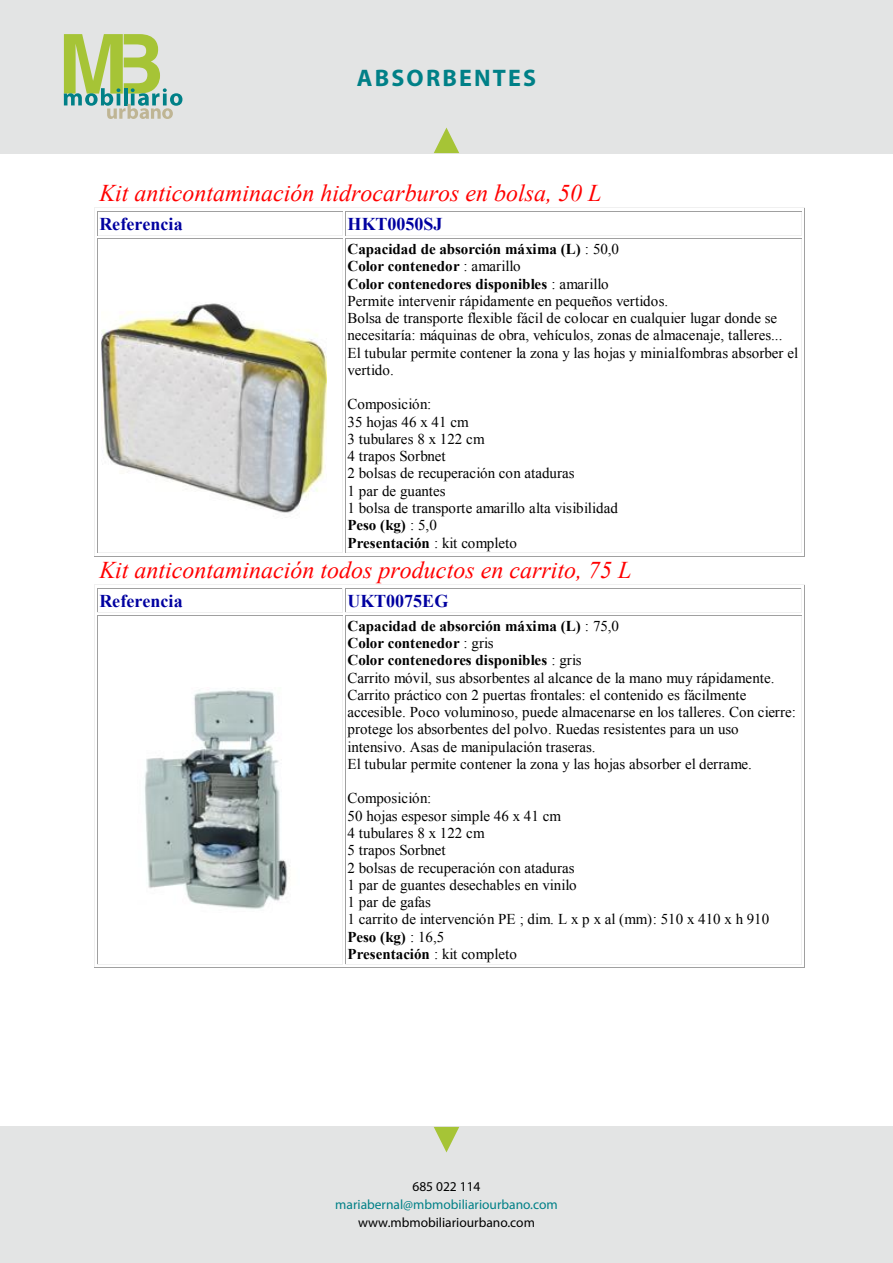
<style>
.page{position:relative;width:893px;height:1263px;background:#fff}
.page>*{position:absolute;margin:0;border:0;box-sizing:border-box;transform-origin:0 0}
.t1{font:italic 24px "Times New Roman";color:#f00}
.t2{font:700 24px "Myriad Pro";letter-spacing:.09em;color:#008087}
.t3{font:700 18px "Times New Roman";color:#0000a0}
.t4{font:15px/17.2px "Times New Roman";color:#000}
.t5{font:13.5px "Myriad Pro";color:#000}
.t6{font:13.5px "Myriad Pro";color:#008087}
.s1{font-weight:700}
</style>
<div class="page">
<div style="left:0;top:0;width:893px;height:153px;background:#e3e4e4"></div>
<div style="left:0;top:1127px;width:893px;height:136px;background:#e3e4e4"></div>
<svg style="left:64px;top:34px;width:118px;height:85px"></svg>
<svg style="left:434px;top:1127px;width:25px;height:25px"></svg>
<svg style="left:434px;top:128px;width:25px;height:25px"></svg>
<hr style="left:95px;top:207px;width:249px;height:1px;background:#f0f0f0">
<hr style="left:345px;top:207px;width:459px;height:1px;background:#f0f0f0">
<hr style="left:98px;top:211px;width:244px;height:1px;background:#a0a0a0">
<hr style="left:98px;top:235px;width:244px;height:1px;background:#f0f0f0">
<hr style="left:346px;top:211px;width:455px;height:1px;background:#a0a0a0">
<hr style="left:346px;top:235px;width:455px;height:1px;background:#f0f0f0">
<svg style="left:94px;top:207px;width:4px;height:33px"></svg>
<hr style="left:98px;top:238px;width:244px;height:1px;background:#a0a0a0">
<hr style="left:98px;top:552px;width:244px;height:1px;background:#f0f0f0">
<hr style="left:97px;top:239px;width:1px;height:313px;background:#a0a0a0">
<hr style="left:342px;top:239px;width:1px;height:313px;background:#f0f0f0">
<hr style="left:94px;top:240px;width:1px;height:316px;background:#f0f0f0">
<hr style="left:95px;top:556px;width:249px;height:1px;background:#a0a0a0">
<svg style="left:342px;top:207px;width:4px;height:32px"></svg>
<hr style="left:346px;top:238px;width:455px;height:1px;background:#a0a0a0">
<svg style="left:801px;top:207px;width:4px;height:33px"></svg>
<hr style="left:346px;top:552px;width:455px;height:1px;background:#f0f0f0">
<hr style="left:345px;top:239px;width:1px;height:313px;background:#a0a0a0">
<hr style="left:801px;top:239px;width:1px;height:313px;background:#f0f0f0">
<hr style="left:345px;top:556px;width:459px;height:1px;background:#a0a0a0">
<hr style="left:804px;top:240px;width:1px;height:316px;background:#a0a0a0">
<hr style="left:95px;top:584px;width:249px;height:1px;background:#f0f0f0">
<hr style="left:345px;top:584px;width:459px;height:1px;background:#f0f0f0">
<hr style="left:98px;top:588px;width:244px;height:1px;background:#a0a0a0">
<hr style="left:98px;top:612px;width:244px;height:1px;background:#f0f0f0">
<hr style="left:346px;top:588px;width:455px;height:1px;background:#a0a0a0">
<hr style="left:346px;top:612px;width:455px;height:1px;background:#f0f0f0">
<svg style="left:94px;top:584px;width:4px;height:33px"></svg>
<hr style="left:98px;top:615px;width:244px;height:1px;background:#a0a0a0">
<hr style="left:98px;top:964px;width:244px;height:1px;background:#f0f0f0">
<hr style="left:97px;top:616px;width:1px;height:348px;background:#a0a0a0">
<hr style="left:342px;top:616px;width:1px;height:348px;background:#f0f0f0">
<hr style="left:94px;top:617px;width:1px;height:350px;background:#f0f0f0">
<hr style="left:95px;top:967px;width:249px;height:1px;background:#a0a0a0">
<svg style="left:342px;top:584px;width:4px;height:32px"></svg>
<hr style="left:346px;top:615px;width:455px;height:1px;background:#a0a0a0">
<svg style="left:801px;top:584px;width:4px;height:33px"></svg>
<hr style="left:346px;top:964px;width:455px;height:1px;background:#f0f0f0">
<hr style="left:345px;top:616px;width:1px;height:348px;background:#a0a0a0">
<hr style="left:801px;top:616px;width:1px;height:348px;background:#f0f0f0">
<hr style="left:345px;top:967px;width:459px;height:1px;background:#a0a0a0">
<hr style="left:804px;top:617px;width:1px;height:350px;background:#a0a0a0">
<img style="left:102px;top:303px;width:225px;height:210px">
<img style="left:144px;top:688px;width:146px;height:221px">
<h1 class="t2" style="left:357px;top:62px;width:181px">ABSORBENTES</h1>
<h1 class="t1" style="left:99px;top:177px;width:503px">Kit anticontaminación hidrocarburos en bolsa, 50 L</h1>
<p class="t3" style="left:99px;top:211px;width:85px">Referencia</p>
<p class="t3" style="left:348px;top:211px;width:96px">HKT0050SJ</p>
<p class="t4" style="left:348px;top:240px;width:452px"><span class="s1">Capacidad de absorción máxima (L)</span> : 50,0<br><span class="s1">Color contenedor</span> : amarillo<br><span class="s1">Color contenedores disponibles</span> : amarillo<br>Permite intervenir rápidamente en pequeños vertidos.<br>Bolsa de transporte flexible fácil de colocar en cualquier lugar donde se necesitaría: máquinas de obra, vehículos, zonas de almacenaje, talleres...<br>El tubular permite contener la zona y las hojas y minialfombras absorber el vertido.</p>
<p class="t4" style="left:348px;top:396px;width:272px">Composición:<br>35 hojas 46 x 41 cm<br>3 tubulares 8 x 122 cm<br>4 trapos Sorbnet<br>2 bolsas de recuperación con ataduras<br>1 par de guantes<br>1 bolsa de transporte amarillo alta visibilidad<br><span class="s1">Peso (kg)</span> : 5,0<br><span class="s1">Presentación</span> : kit completo</p>
<h1 class="t1" style="left:99px;top:554px;width:533px">Kit anticontaminación todos productos en carrito, 75 L</h1>
<p class="t3" style="left:99px;top:588px;width:85px">Referencia</p>
<p class="t3" style="left:348px;top:588px;width:102px">UKT0075EG</p>
<p class="t4" style="left:348px;top:617px;width:450px"><span class="s1">Capacidad de absorción máxima (L)</span> : 75,0<br><span class="s1">Color contenedor</span> : gris<br><span class="s1">Color contenedores disponibles</span> : gris<br>Carrito móvil, sus absorbentes al alcance de la mano muy rápidamente.<br>Carrito práctico con 2 puertas frontales: el contenido es fácilmente accesible. Poco voluminoso, puede almacenarse en los talleres. Con cierre: protege los absorbentes del polvo. Ruedas resistentes para un uso intensivo. Asas de manipulación traseras.<br>El tubular permite contener la zona y las hojas absorber el derrame.</p>
<p class="t4" style="left:348px;top:790px;width:423px">Composición:<br>50 hojas espesor simple 46 x 41 cm<br>4 tubulares 8 x 122 cm<br>5 trapos Sorbnet<br>2 bolsas de recuperación con ataduras<br>1 par de guantes desechables en vinilo<br>1 par de gafas<br>1 carrito de intervención PE ; dim. L x p x al (mm): 510 x 410 x h 910<br><span class="s1">Peso (kg)</span> : 16,5<br><span class="s1">Presentación</span> : kit completo</p>
<p class="t5" style="left:412px;top:1178px;width:70px">685 022 114</p>
<p class="t6" style="left:335px;top:1196px;width:224px">mariabernal@mbmobiliariourbano.com</p>
<p class="t5" style="left:358px;top:1214px;width:178px">www.mbmobiliariourbano.com</p>
</div>
